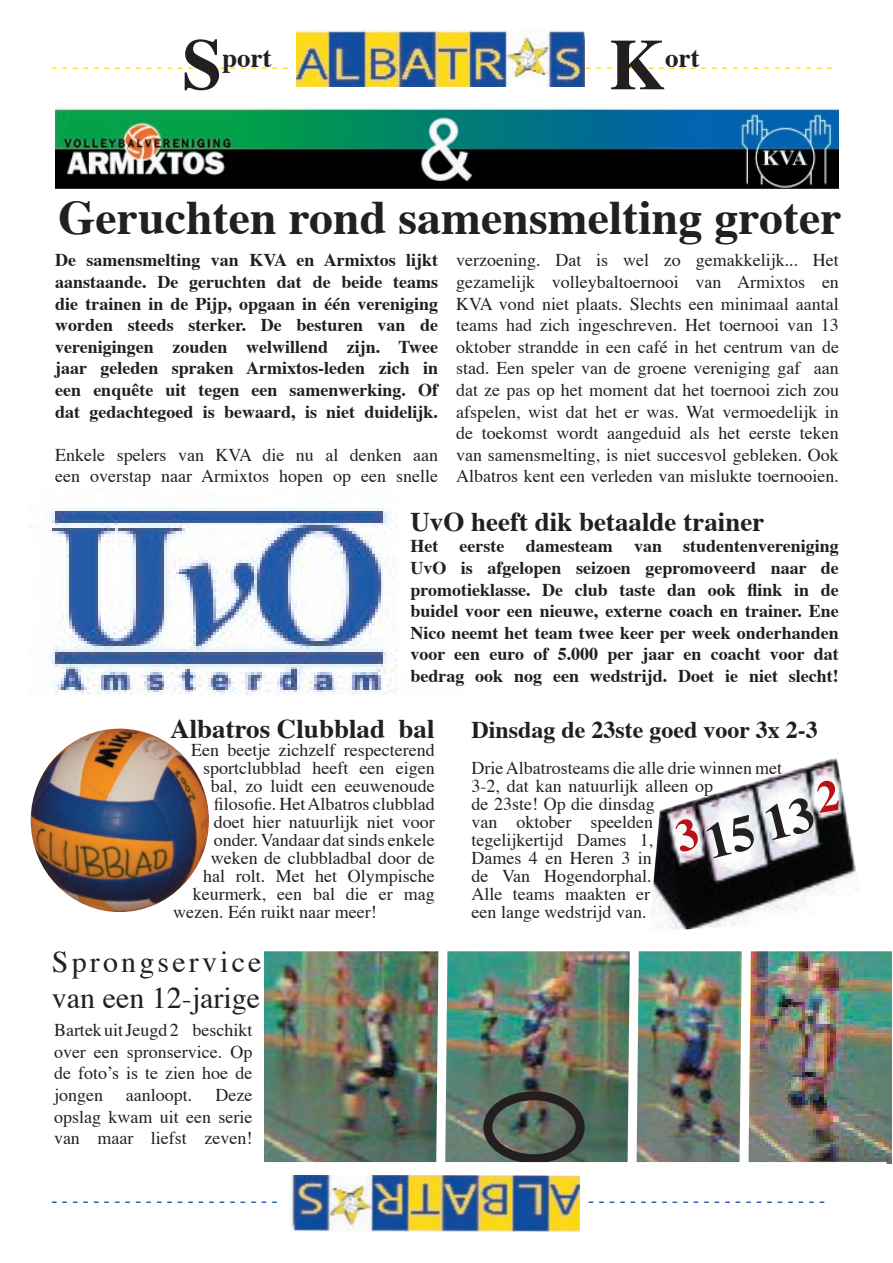
<style>
.page{position:relative;width:893px;height:1263px;background:#fff}
.page>*{position:absolute;margin:0;border:0;box-sizing:border-box;transform-origin:0 0}
.t1{font:700 72px "Times";color:#231f20}
.t2{font:700 49.65px "Times";color:#231f20}
.t3{font:700 48px "Times";color:#231f20}
.t4{font:30px/36px "Times";letter-spacing:.105em;color:#231f20}
.t5{font:700 27px "Times";color:#231f20}
.t6{font:700 24px "Times";color:#231f20}
.t7{font:18px/21.6px "Times";color:#231f20;text-align:justify}
.t8{font:700 18px/21.6px "Times";color:#231f20;text-align:justify}
.t9{font:18px "Times";color:#ffda19}
.t10{font:18px "Times";color:#0f4da1}
</style>
<div class="page">
<img style="left:290px;top:1175px;width:290px;height:57px">
<img style="left:297px;top:30px;width:288px;height:56px">
<img style="left:56px;top:103px;width:783px;height:86px">
<img style="left:30px;top:508px;width:368px;height:187px">
<img style="left:31px;top:729px;width:178px;height:183px;border-radius:50%">
<img style="left:651px;top:757px;width:206px;height:173px">
<img style="left:264px;top:951px;width:168px;height:211px">
<img style="left:452px;top:951px;width:171px;height:211px">
<img style="left:643px;top:951px;width:248px;height:213px">
<div style="left:483px;top:1091px;width:102px;height:72px;border:9px solid #231f20;border-radius:50%"></div>
<div style="left:250px;top:1162px;width:637px;height:9px;background:#fff"></div>
<img style="left:432px;top:951px;width:20px;height:212px">
<img style="left:623px;top:951px;width:20px;height:212px">
<img style="left:735px;top:951px;width:20px;height:212px">
<svg style="left:673px;top:817px;width:27px;height:36px"></svg>
<svg style="left:815px;top:779px;width:25px;height:34px"></svg>
<h1 class="t1" style="left:182px;top:17px;width:42px">S</h1>
<h3 class="t5" style="left:222px;top:40px;width:51px">port</h3>
<h1 class="t1" style="left:609px;top:17px;width:58px">K</h1>
<h3 class="t5" style="left:665px;top:40px;width:36px">ort</h3>
<p class="t9" style="left:52px;top:55px;width:238px">- - - - - - - - - - - - - - - - - - - - - - -</p>
<p class="t9" style="left:585px;top:55px;width:249px">- - - - - - - - - - - - - - - - - - - - - - - -</p>
<h3 class="t3" style="left:58px;top:186px;width:785px">Geruchten rond samensmelting groter</h3>
<p class="t8" style="left:55px;top:250px;width:384px">De samensmelting van KVA en Armixtos lijkt aanstaande. De geruchten dat de beide teams die trainen in de Pijp, opgaan in één vereniging worden steeds sterker. De besturen van de verenigingen zouden welwillend zijn. Twee jaar geleden spraken Armixtos-leden zich in een enquête uit tegen een samenwerking. Of dat gedachtegoed is bewaard, is niet duidelijk.</p>
<p class="t7" style="left:55px;top:445px;width:384px">Enkele spelers van KVA die nu al denken aan een overstap naar Armixtos hopen op een snelle</p>
<p class="t7" style="left:456px;top:250px;width:384px">verzoening. Dat is wel zo gemakkelijk... Het gezamelijk volleybaltoernooi van Armixtos en KVA vond niet plaats. Slechts een minimaal aantal teams had zich ingeschreven. Het toernooi van 13 oktober strandde in een café in het centrum van de stad. Een speler van de groene vereniging gaf aan dat ze pas op het moment dat het toernooi zich zou afspelen, wist dat het er was. Wat vermoedelijk in de toekomst wordt aangeduid als het eerste teken van samensmelting, is niet succesvol gebleken. Ook Albatros kent een verleden van mislukte toernooien.</p>
<h3 class="t5" style="left:410px;top:503px;width:355px">UvO heeft dik betaalde trainer</h3>
<p class="t8" style="left:410px;top:536px;width:430px">Het eerste damesteam van studentenvereniging UvO is afgelopen seizoen gepromoveerd naar de promotieklasse. De club taste dan ook flink in de buidel voor een nieuwe, externe coach en trainer. Ene Nico neemt het team twee keer per week onderhanden voor een euro of 5.000 per jaar en coacht voor dat bedrag ook nog een wedstrijd. Doet ie niet slecht!</p>
<h3 class="t5" style="left:170px;top:711px;width:266px">Albatros Clubblad bal</h3>
<p class="t7" style="left:191px;top:740px;width:245px">Een beetje zichzelf respecterend</p>
<p class="t7" style="left:203px;top:758px;width:233px">sportclubblad heeft een eigen</p>
<p class="t7" style="left:211px;top:776px;width:226px">bal, zo luidt een eeuwenoude</p>
<p class="t7" style="left:214px;top:794px;width:223px">filosofie. Het Albatros clubblad</p>
<p class="t7" style="left:214px;top:812px;width:223px">doet hier natuurlijk niet voor</p>
<p class="t7" style="left:214px;top:830px;width:223px">onder. Vandaar dat sinds enkele</p>
<p class="t7" style="left:211px;top:848px;width:225px">weken de clubbladbal door de</p>
<p class="t7" style="left:203px;top:866px;width:233px">hal rolt. Met het Olympische</p>
<p class="t7" style="left:193px;top:884px;width:243px">keurmerk, een bal die er mag</p>
<p class="t7" style="left:173px;top:902px;width:205px">wezen. Eén ruikt naar meer!</p>
<h3 class="t6" style="left:471px;top:714px;width:348px">Dinsdag de 23ste goed voor 3x 2-3</h3>
<p class="t7" style="left:471px;top:760px;width:312px;line-height:18px;text-align:left">Drie Albatrosteams die alle drie winnen met<br>3-2, dat kan natuurlijk alleen op<br>de 23ste! Op die dinsdag<br>van oktober speelden<br>tegelijkertijd Dames 1,<br>Dames 4 en Heren 3 in<br>de Van Hogendorphal.<br>Alle teams maakten er<br>een lange wedstrijd van.</p>
<h2 class="t2" style="left:698px;top:809px;width:113px;rotate:-14deg">15 13</h2>
<h3 class="t4" style="left:52px;top:946px;width:211px">Sprongservice van een 12-jarige</h3>
<p class="t7" style="left:54px;top:1020px;width:200px">Bartek uit Jeugd 2 beschikt over een spronservice. Op de fotoʼs is te zien hoe de jongen</p>
<p class="t7" style="left:126px;top:1085px;width:68px">aanloopt.</p>
<p class="t7" style="left:54px;top:1085px;width:200px;text-indent:161px">Deze opslag kwam uit een serie van maar liefst zeven!</p>
<p class="t10" style="left:51px;top:1189px;width:228px">- - - - - - - - - - - - - - - - - - - - - -</p>
<p class="t10" style="left:588px;top:1189px;width:238px">- - - - - - - - - - - - - - - - - - - - - - -</p>
</div>
